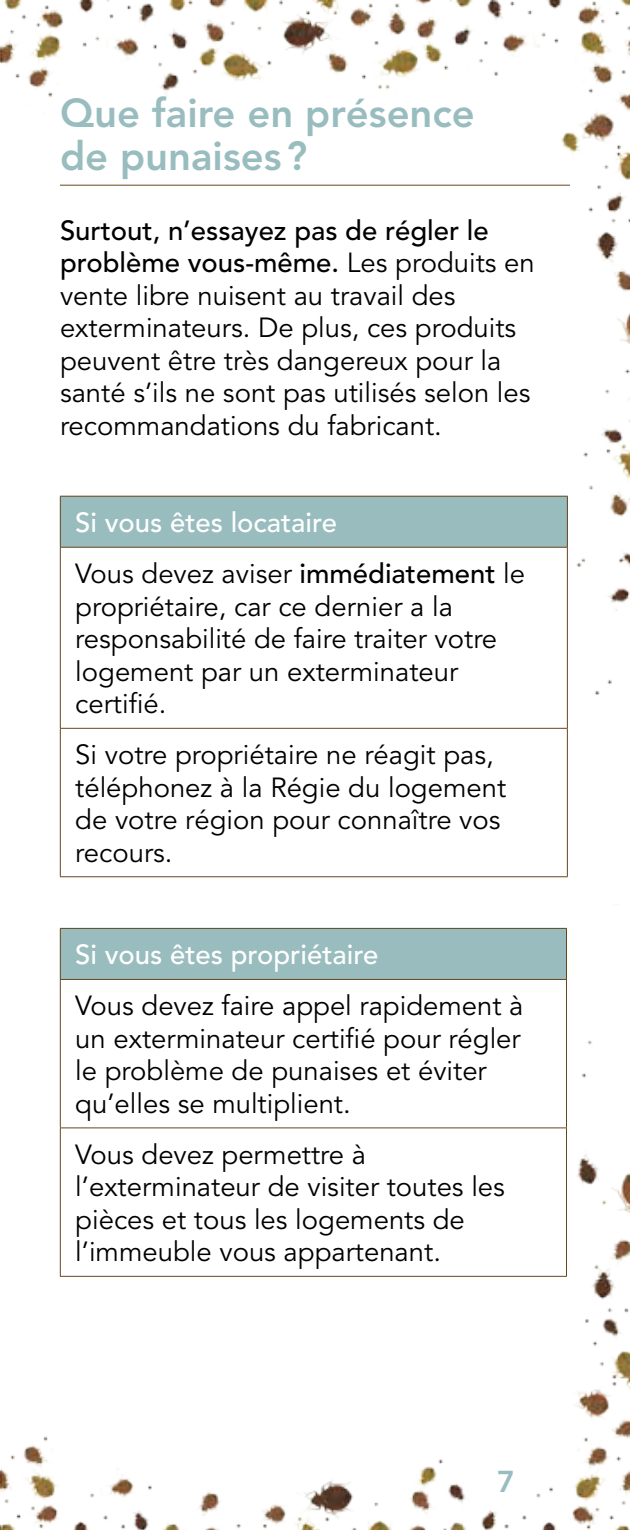
<style>
.page{position:relative;width:630px;height:1530px;background:#fff}
.page>*{position:absolute;margin:0;border:0;box-sizing:border-box;transform-origin:0 0}
.t1{font:800 40px/42.5px "Avenir";color:#99bdbf}
.t2{font:800 30px "Avenir";color:#99bdbf}
.t3{font:27.5px/32.5px "Avenir";color:#000}
.t4{font:500 27.5px/51px "Avenir";color:#fff}
.s1{font-weight:500}
.s2{font-weight:400;color:#000}
.s3{color:#000}
</style>
<div class="page">
<img style="left:0;top:0;width:630px;height:695px">
<img style="left:1px;top:927px;width:629px;height:603px">
<div style="left:0;top:348px;width:66px;height:887px;background:#fff"></div>
<svg style="left:567px;top:1213px;width:35px;height:50px"></svg>
<svg style="left:567px;top:935px;width:30px;height:50px"></svg>
<svg style="left:0;top:1206px;width:116px;height:293px"></svg>
<svg style="left:594px;top:607px;width:36px;height:68px"></svg>
<div style="left:597px;top:905px;width:33px;height:260px;background:#fff"></div>
<svg style="left:0;top:85px;width:92px;height:285px"></svg>
<svg style="left:464px;top:1441px;width:70px;height:71px"></svg>
<hr style="left:60px;top:185px;width:510px;height:1px;background:#68461b">
<div style="left:60px;top:496px;width:507px;height:51px;background:#99bdbf"></div>
<svg style="left:61px;top:548px;width:506px;height:328px"></svg>
<hr style="left:60px;top:729px;width:1px;height:147px;background:#68461b">
<hr style="left:567px;top:729px;width:1px;height:147px;background:#68461b">
<hr style="left:60px;top:876px;width:508px;height:1px;background:#68461b">
<hr style="left:60px;top:496px;width:508px;height:1px;background:#68461b">
<hr style="left:60px;top:496px;width:1px;height:51px;background:#68461b">
<hr style="left:567px;top:496px;width:1px;height:51px;background:#68461b">
<hr style="left:60px;top:547px;width:508px;height:1px;background:#68461b">
<hr style="left:60px;top:548px;width:1px;height:180px;background:#68461b">
<hr style="left:567px;top:548px;width:1px;height:180px;background:#68461b">
<hr style="left:60px;top:728px;width:508px;height:1px;background:#68461b">
<div style="left:60px;top:928px;width:507px;height:51px;background:#99bdbf"></div>
<svg style="left:61px;top:980px;width:505px;height:296px"></svg>
<hr style="left:60px;top:928px;width:507px;height:1px;background:#68461b">
<hr style="left:60px;top:929px;width:1px;height:50px;background:#68461b">
<hr style="left:566px;top:929px;width:1px;height:50px;background:#68461b">
<hr style="left:60px;top:979px;width:507px;height:1px;background:#68461b">
<hr style="left:60px;top:980px;width:1px;height:148px;background:#68461b">
<hr style="left:566px;top:980px;width:1px;height:148px;background:#68461b">
<hr style="left:60px;top:1127px;width:507px;height:1px;background:#68461b">
<hr style="left:60px;top:1128px;width:1px;height:148px;background:#68461b">
<hr style="left:566px;top:1128px;width:1px;height:148px;background:#68461b">
<hr style="left:60px;top:1276px;width:507px;height:1px;background:#68461b">
<h1 class="t1" style="left:60px;top:92px;width:416px">Que faire en présence de punaises?</h1>
<p class="t3" style="left:60px;top:215px;width:476px"><span class="s1">Surtout, n’essayez pas de régler le problème vous-même.</span> Les produits en vente libre nuisent au travail des exterminateurs. De plus, ces produits peuvent être très dangereux pour la santé s’ils ne sont pas utilisés selon les recommandations du fabricant.</p>
<p class="t4" style="left:75px;top:498px;width:451px">Si vous êtes locataire<br><span class="s2">Vous devez aviser</span> <span class="s3">immédiatement</span> <span class="s2">le</span></p>
<p class="t3" style="left:75px;top:591px;width:423px">propriétaire, car ce dernier a la responsabilité de faire traiter votre logement par un exterminateur certifié.</p>
<p class="t3" style="left:75px;top:739px;width:432px">Si votre propriétaire ne réagit pas, téléphonez à la Régie du logement de votre région pour connaître vos recours.</p>
<p class="t4" style="left:75px;top:930px;width:305px">Si vous êtes propriétaire</p>
<p class="t3" style="left:75px;top:990px;width:450px">Vous devez faire appel rapidement à un exterminateur certifié pour régler le problème de punaises et éviter qu’elles se multiplient.</p>
<p class="t3" style="left:75px;top:1139px;width:431px">Vous devez permettre à l’exterminateur de visiter toutes les pièces et tous les logements de l’immeuble vous appartenant.</p>
<p class="t2" style="left:497px;top:1464px;width:19px">7</p>
</div>
